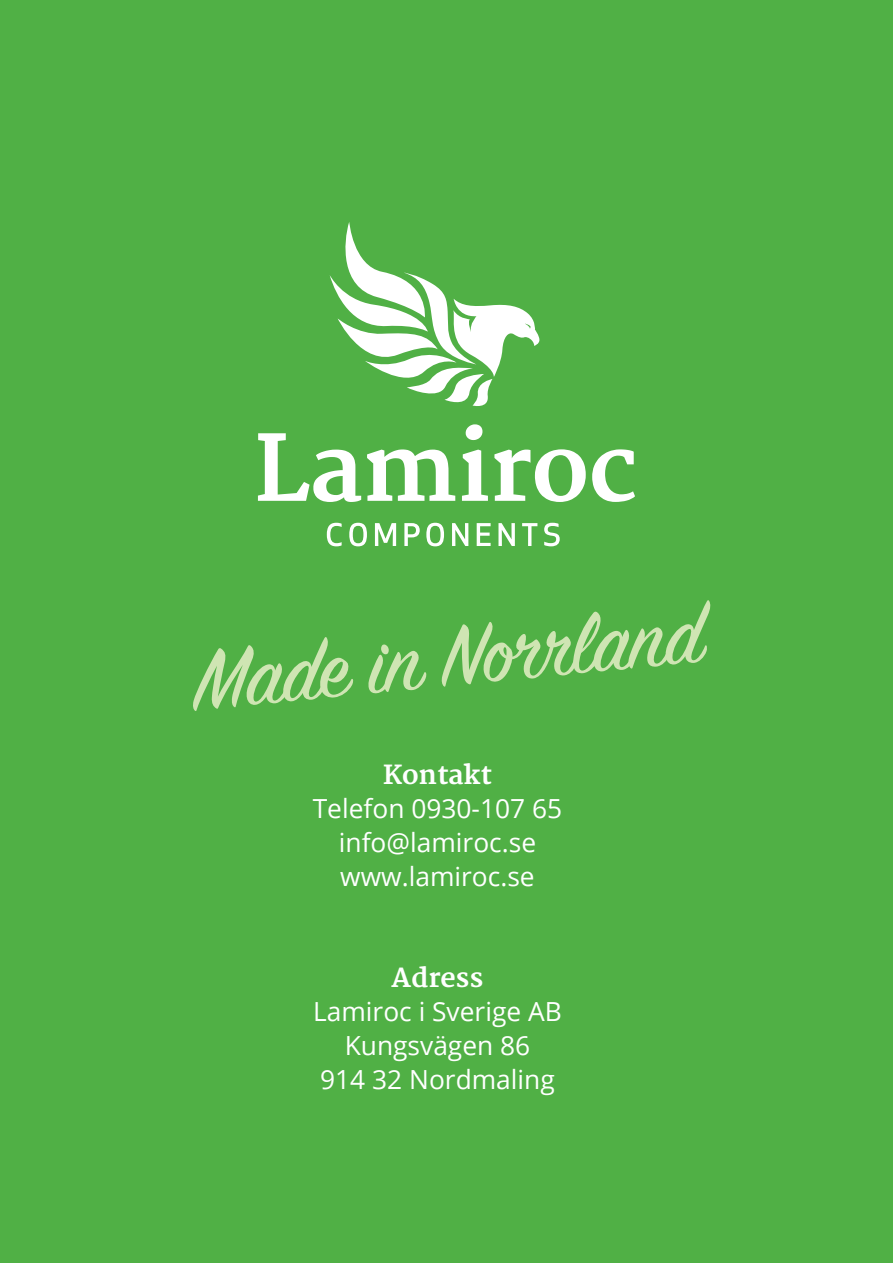
<style>
.page{position:relative;width:893px;height:1263px;background:#50b045}
.page>*{position:absolute;margin:0;border:0;box-sizing:border-box;transform-origin:0 0}
.t1{font:94.95px "Sign Painter House Script";color:#cfe5b3}
.t2{font:26.4px/34px "Open Sans";color:#fff;text-align:center}
.t3{font:700 26.4px "Merriweather";color:#fff}
</style>
<div class="page">
<svg style="left:330px;top:222px;width:210px;height:184px"></svg>
<svg style="left:258px;top:433px;width:103px;height:69px"></svg>
<svg style="left:367px;top:449px;width:88px;height:52px"></svg>
<svg style="left:462px;top:424px;width:26px;height:77px"></svg>
<svg style="left:494px;top:449px;width:92px;height:53px"></svg>
<svg style="left:592px;top:449px;width:43px;height:53px"></svg>
<svg style="left:327px;top:523px;width:15px;height:23px"></svg>
<svg style="left:349px;top:523px;width:18px;height:23px"></svg>
<svg style="left:375px;top:523px;width:21px;height:23px"></svg>
<svg style="left:404px;top:523px;width:16px;height:23px"></svg>
<svg style="left:426px;top:523px;width:18px;height:23px"></svg>
<svg style="left:452px;top:523px;width:16px;height:23px"></svg>
<svg style="left:477px;top:523px;width:14px;height:23px"></svg>
<svg style="left:498px;top:523px;width:17px;height:23px"></svg>
<svg style="left:522px;top:523px;width:15px;height:23px"></svg>
<svg style="left:544px;top:523px;width:16px;height:23px"></svg>
<h1 class="t1" style="left:187px;top:625px;width:514px;rotate:-6deg">Made in Norr land</h1>
<p class="t3" style="left:383px;top:758px;width:110px">Kontakt</p>
<p class="t2" style="left:313px;top:790px;width:251px">Telefon 0930-107 65 info@lamiroc.se www.lamiroc.se</p>
<p class="t3" style="left:392px;top:961px;width:93px">Adress</p>
<p class="t2" style="left:313px;top:994px;width:250px">Lamiroc i Sverige AB<br>Kungsvägen 86<br>914 32 Nordmaling</p>
</div>
